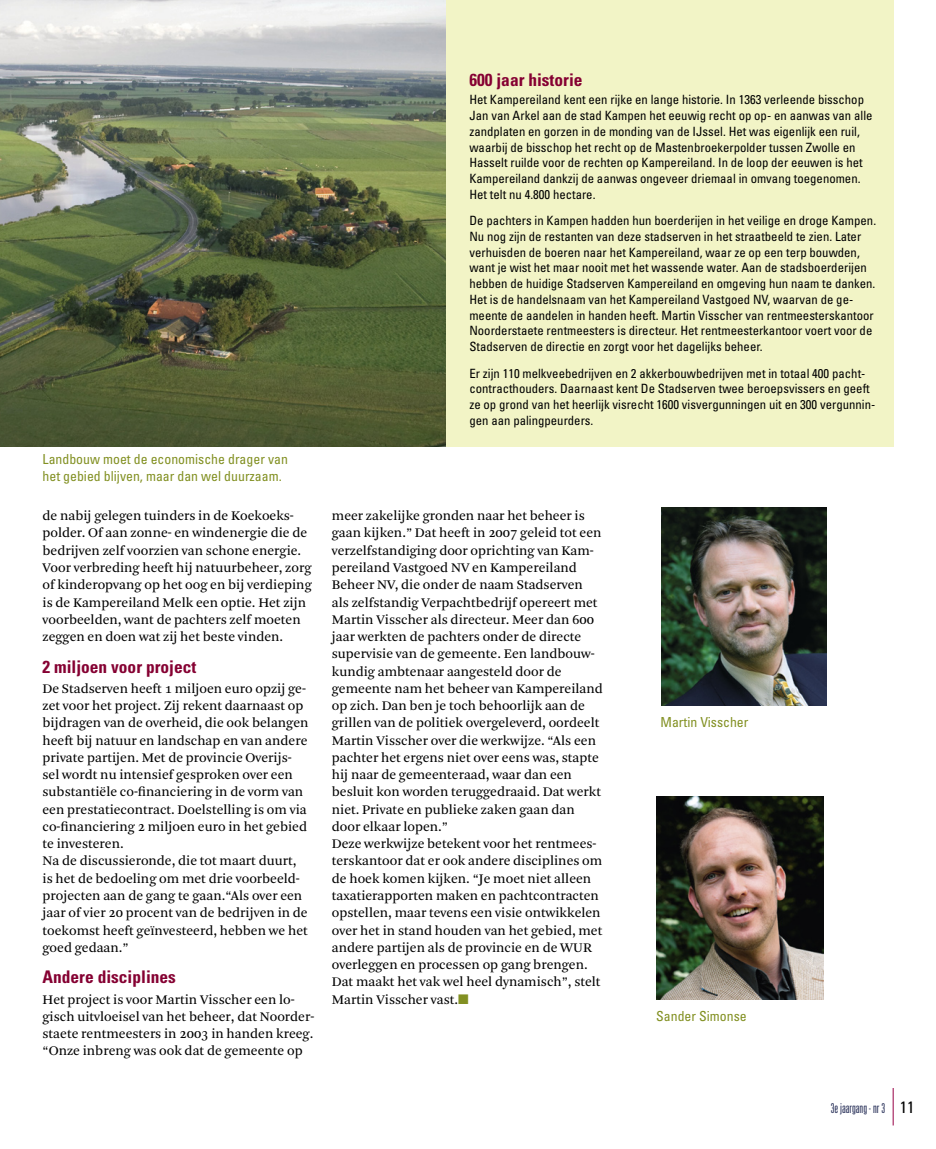
<style>
.page{position:relative;width:936px;height:1149px;background:#fff}
.page>*{position:absolute;margin:0;border:0;box-sizing:border-box;transform-origin:0 0}
.t1{font:700 condensed 17.4px "Univers";color:#850032}
.t2{font:13.8px/17.2px "Arnhem Blond";color:#000}
.t3{font:condensed 13.8px/17.2px "Univers";color:#829022}
.t4{font:300 ultra-condensed 13.5px "Univers";color:#272f58}
.t5{font:condensed 12.75px/15.8px "Univers";color:#000}
.s1{color:#829022}
.s2{font-weight:400;font-stretch:condensed;font-size:16.5px;color:#000}
</style>
<div class="page">
<hr style="left:892px;top:1087px;width:1px;height:38px;background:#980046">
<div style="left:438px;top:0;width:455px;height:446px;background:#f2f4c6"></div>
<img style="left:0;top:0;width:445px;height:446px">
<img style="left:661px;top:507px;width:165px;height:198px">
<img style="left:656px;top:796px;width:167px;height:202px">
<p class="t3" style="left:43px;top:449px;width:247px">Landbouw moet de economische drager van het gebied blijven, maar dan wel duurzaam.</p>
<p class="t2" style="left:43px;top:507px;width:271px">de nabij gelegen tuinders in de Koekoeks&shy;polder. Of aan zonne- en windenergie die de bedrijven zelf voorzien van schone energie.<br>Voor verbreding heeft hij natuurbeheer, zorg of kinderopvang op het oog en bij verdieping is de Kampereiland Melk een optie. Het zijn voorbeelden, want de pachters zelf moeten zeggen en doen wat zij het beste vinden.</p>
<p class="t1" style="left:43px;top:655px;width:155px">2 miljoen voor project</p>
<p class="t2" style="left:43px;top:680px;width:267px">De Stadserven heeft 1 miljoen euro opzij ge&shy;zet voor het project. Zij rekent daarnaast op bijdragen van de overheid, die ook belangen heeft bij natuur en landschap en van andere private partijen. Met de provincie Overijs&shy;sel wordt nu intensief gesproken over een substantiële co-financiering in de vorm van een prestatiecontract. Doelstelling is om via co-financiering 2 miljoen euro in het gebied te investeren.<br>Na de discussieronde, die tot maart duurt, is het de bedoeling om met drie voorbeeld&shy;projecten aan de gang te gaan.“Als over een jaar of vier 20 procent van de bedrijven in de toekomst heeft geïnvesteerd, hebben we het goed gedaan.”</p>
<p class="t1" style="left:43px;top:966px;width:135px">Andere disciplines</p>
<p class="t2" style="left:43px;top:990px;width:273px">Het project is voor Martin Visscher een lo&shy;gisch uitvloeisel van het beheer, dat Noorder&shy;staete rentmeesters in 2003 in handen kreeg. “Onze inbreng was ook dat de gemeente op</p>
<p class="t1" style="left:469px;top:69px;width:115px">600 jaar historie</p>
<p class="t5" style="left:469px;top:92px;width:404px">Het Kampereiland kent een rijke en lange historie. In 1363 verleende bisschop Jan van Arkel aan de stad Kampen het eeuwig recht op op- en aanwas van alle zandplaten en gorzen in de monding van de IJssel. Het was eigenlijk een ruil, waarbij de bisschop het recht op de Mastenbroekerpolder tussen Zwolle en Hasselt ruilde voor de rechten op Kampereiland. In de loop der eeuwen is het Kampereiland dankzij de aanwas ongeveer driemaal in omvang toegenomen.<br>Het telt nu 4.800 hectare.</p>
<p class="t5" style="left:469px;top:212px;width:408px">De pachters in Kampen hadden hun boerderijen in het veilige en droge Kampen.<br>Nu nog zijn de restanten van deze stadserven in het straatbeeld te zien. Later verhuisden de boeren naar het Kampereiland, waar ze op een terp bouwden, want je wist het maar nooit met het wassende water. Aan de stadsboerderijen hebben de huidige Stadserven Kampereiland en omgeving hun naam te danken.<br>Het is de handelsnaam van het Kampereiland Vastgoed NV, waarvan de ge&shy;meente de aandelen in handen heeft. Martin Visscher van rentmeesterskantoor Noorderstaete rentmeesters is directeur. Het rentmeesterkantoor voert voor de Stadserven de directie en zorgt voor het dagelijks beheer.</p>
<p class="t5" style="left:469px;top:364px;width:407px">Er zijn 110 melkveebedrijven en 2 akkerbouwbedrijven met in totaal 400 pacht&shy;contracthouders. Daarnaast kent De Stadserven twee beroepsvissers en geeft ze op grond van het heerlijk visrecht 1600 visvergunningen uit en 300 vergunnin&shy;gen aan palingpeurders.</p>
<p class="t2" style="left:332px;top:507px;width:272px">meer zakelijke gronden naar het beheer is gaan kijken.” Dat heeft in 2007 geleid tot een verzelfstandiging door oprichting van Kam&shy;pereiland Vastgoed NV en Kampereiland Beheer NV, die onder de naam Stadserven als zelfstandig Verpachtbedrijf opereert met Martin Visscher als directeur. Meer dan 600 jaar werkten de pachters onder de directe supervisie van de gemeente. Een landbouw&shy;kundig ambtenaar aangesteld door de gemeente nam het beheer van Kampereiland op zich. Dan ben je toch behoorlijk aan de grillen van de politiek overgeleverd, oordeelt Martin Visscher over die werkwijze. “Als een pachter het ergens niet over eens was, stapte hij naar de gemeenteraad, waar dan een besluit kon worden teruggedraaid. Dat werkt niet. Private en publieke zaken gaan dan door elkaar lopen.”<br>Deze werkwijze betekent voor het rentmees&shy;terskantoor dat er ook andere disciplines om de hoek komen kijken. “Je moet niet alleen taxatierapporten maken en pachtcontracten opstellen, maar tevens een visie ontwikkelen over het in stand houden van het gebied, met andere partijen als de provincie en de WUR overleggen en processen op gang brengen.<br>Dat maakt het vak wel heel dynamisch”, stelt Martin Visscher vast.<span class="s1">■</span></p>
<p class="t3" style="left:660px;top:713px;width:89px">Martin Visscher</p>
<p class="t3" style="left:656px;top:1006px;width:92px">Sander Simonse</p>
<p class="t4" style="left:830px;top:1100px;width:85px">3e jaargang - nr 3 <span class="s2">11</span></p>
</div>
